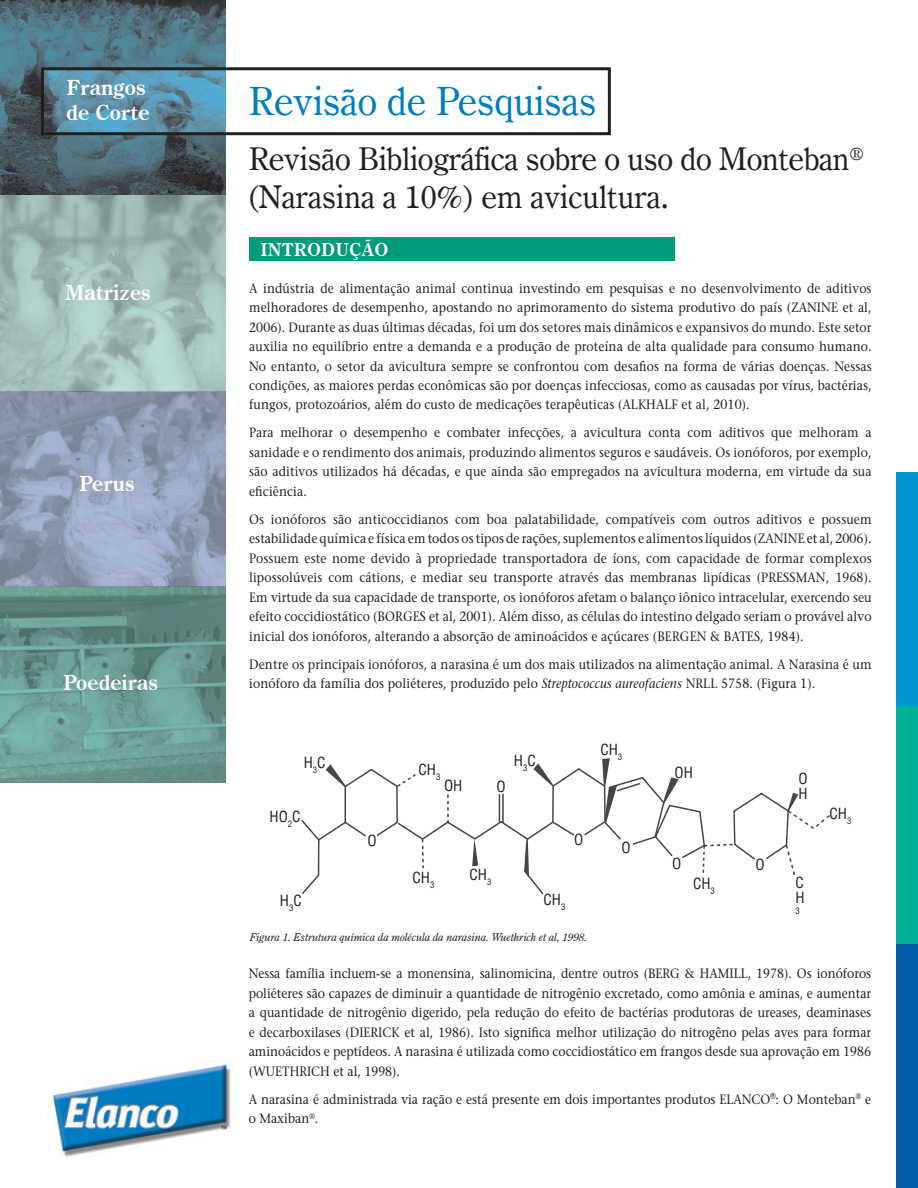
<style>
.page{position:relative;width:918px;height:1188px;background:#fff}
.page>*{position:absolute;margin:0;border:0;box-sizing:border-box;transform-origin:0 0}
.t1{font:39px "Century Oldstyle BT";color:#007cc2}
.t2{font:31.5px/37.8px "Century Oldstyle BT";letter-spacing:-.01em;color:#231f20}
.t3{font:700 21px/25.2px "Century Oldstyle BT";color:#fff}
.t4{font:700 18px "Century Oldstyle BT";color:#fff}
.t5{font:condensed 15px/15px "Helvetica";color:#231f20}
.t6{font:13.5px/19.5px "Stone Serif";letter-spacing:.01em;color:#231f20;text-align:justify;scale:.9 1}
.t7{font:italic 10.8px "Century Oldstyle BT";color:#231f20}
.t8{font:condensed 8.7px "Helvetica";color:#231f20}
.s1{font-style:italic}
</style>
<div class="page">
<div style="left:897px;top:473px;width:21px;height:235px;background:#0093d0"></div>
<div style="left:897px;top:707px;width:21px;height:243px;background:#00b195"></div>
<div style="left:897px;top:944px;width:21px;height:244px;background:#015ba7"></div>
<img style="left:52px;top:1063px;width:181px;height:95px">
<img style="left:0;top:391px;width:225px;height:196px">
<svg style="left:0;top:0;width:225px;height:196px;background:#4b6570"></svg>
<img style="left:45px;top:71px;width:180px;height:60px">
<svg style="left:0;top:196px;width:225px;height:195px;background:#a0bbb6"></svg>
<svg style="left:0;top:587px;width:225px;height:195px;background:#68978e"></svg>
<div style="left:41px;top:67px;width:570px;height:68px;border:3px solid #231f20"></div>
<div style="left:249px;top:237px;width:425px;height:24px;background:#009b7a"></div>
<svg style="left:301px;top:758px;width:529px;height:137px"></svg>
<h3 class="t3" style="left:67px;top:75px;width:85px">Frangos de Corte</h3>
<h1 class="t1" style="left:249px;top:77px;width:349px">Revisão de Pesquisas</h1>
<h2 class="t2" style="left:249px;top:140px;width:617px">Revisão Bibliográfica sobre o uso do Monteban<sup>® </sup>(Narasina a 10%) em avicultura.</h2>
<h3 class="t4" style="left:261px;top:238px;width:129px">INTRODUÇÃO</h3>
<p class="t6" style="left:249px;top:278px;width:693px">A indústria de alimentação animal continua investindo em pesquisas e no desenvolvimento de aditivos melhoradores de desempenho, apostando no aprimoramento do sistema produtivo do país (ZANINE et al, 2006). Durante as duas últimas décadas, foi um dos setores mais dinâmicos e expansivos do mundo. Este setor auxilia no equilíbrio entre a demanda e a produção de proteína de alta qualidade para consumo humano.<br>No entanto, o setor da avicultura sempre se confrontou com desafios na forma de várias doenças. Nessas condições, as maiores perdas econômicas são por doenças infecciosas, como as causadas por vírus, bactérias, fungos, protozoários, além do custo de medicações terapêuticas (ALKHALF et al, 2010).</p>
<p class="t6" style="left:249px;top:423px;width:693px">Para melhorar o desempenho e combater infecções, a avicultura conta com aditivos que melhoram a sanidade e o rendimento dos animais, produzindo alimentos seguros e saudáveis. Os ionóforos, por exemplo, são aditivos utilizados há décadas, e que ainda são empregados na avicultura moderna, em virtude da sua eficiência.</p>
<p class="t6" style="left:249px;top:510px;width:693px">Os ionóforos são anticoccidianos com boa palatabilidade, compatíveis com outros aditivos e possuem estabilidade química e física em todos os tipos de rações, suplementos e alimentos líquidos (ZANINE et al, 2006).<br>Possuem este nome devido à propriedade transportadora de íons, com capacidade de formar complexos lipossolúveis com cátions, e mediar seu transporte através das membranas lipídicas (PRESSMAN, 1968).<br>Em virtude da sua capacidade de transporte, os ionóforos afetam o balanço iônico intracelular, exercendo seu efeito coccidiostático (BORGES et al, 2001). Além disso, as células do intestino delgado seriam o provável alvo inicial dos ionóforos, alterando a absorção de aminoácidos e açúcares (BERGEN &amp; BATES, 1984).</p>
<p class="t6" style="left:249px;top:655px;width:693px">Dentre os principais ionóforos, a narasina é um dos mais utilizados na alimentação animal. A Narasina é um ionóforo da família dos poliéteres, produzido pelo <span class="s1">Streptococcus aureofaciens</span> NRLL 5758. (Figura 1).</p>
<h3 class="t3" style="left:65px;top:280px;width:87px">Matrizes</h3>
<h3 class="t3" style="left:79px;top:471px;width:57px">Perus</h3>
<h3 class="t3" style="left:63px;top:669px;width:97px">Poedeiras</h3>
<p class="t5" style="left:304px;top:755px;width:23px">H<sub>3</sub>C</p>
<p class="t5" style="left:514px;top:753px;width:23px">H<sub>3</sub>C</p>
<p class="t5" style="left:419px;top:762px;width:23px">CH<sub>3</sub></p>
<p class="t5" style="left:444px;top:778px;width:20px">OH</p>
<p class="t5" style="left:497px;top:779px;width:11px">O</p>
<p class="t5" style="left:270px;top:809px;width:33px">HO<sub>2</sub>C</p>
<p class="t5" style="left:280px;top:892px;width:23px">H<sub>3</sub>C</p>
<p class="t5" style="left:368px;top:833px;width:11px">O</p>
<p class="t5" style="left:413px;top:870px;width:23px">CH<sub>3</sub></p>
<p class="t5" style="left:470px;top:867px;width:23px">CH<sub>3</sub></p>
<p class="t5" style="left:574px;top:832px;width:11px">O</p>
<p class="t5" style="left:544px;top:892px;width:23px">CH<sub>3</sub></p>
<p class="t7" style="left:250px;top:930px;width:339px">Figura 1. Estrutura química da molécula da narasina. Wuethrich et al, 1998.</p>
<p class="t5" style="left:600px;top:742px;width:23px">CH<sub>3</sub></p>
<p class="t5" style="left:622px;top:839px;width:11px">O</p>
<p class="t5" style="left:675px;top:764px;width:20px">OH</p>
<p class="t5" style="left:672px;top:855px;width:11px">O</p>
<p class="t5" style="left:756px;top:856px;width:11px">O</p>
<p class="t5" style="left:693px;top:876px;width:23px">CH<sub>3</sub></p>
<p class="t5" style="left:798px;top:771px;width:11px">O<br>H</p>
<p class="t5" style="left:796px;top:874px;width:11px">C<br>H</p>
<p class="t8" style="left:796px;top:905px;width:6px">3</p>
<p class="t5" style="left:830px;top:805px;width:23px">CH<sub>3</sub></p>
<p class="t6" style="left:249px;top:964px;width:693px">Nessa família incluem-se a monensina, salinomicina, dentre outros (BERG &amp; HAMILL, 1978). Os ionóforos poliéteres são capazes de diminuir a quantidade de nitrogênio excretado, como amônia e aminas, e aumentar a quantidade de nitrogênio digerido, pela redução do efeito de bactérias produtoras de ureases, deaminases e decarboxilases (DIERICK et al, 1986). Isto significa melhor utilização do nitrogêno pelas aves para formar aminoácidos e peptídeos. A narasina é utilizada como coccidiostático em frangos desde sua aprovação em 1986 (WUETHRICH et al, 1998).</p>
<p class="t6" style="left:249px;top:1089px;width:693px">A narasina é administrada via ração e está presente em dois importantes produtos ELANCO<sup>®</sup>: O Monteban<sup>®</sup> e o Maxiban<sup>®</sup>.</p>
</div>
